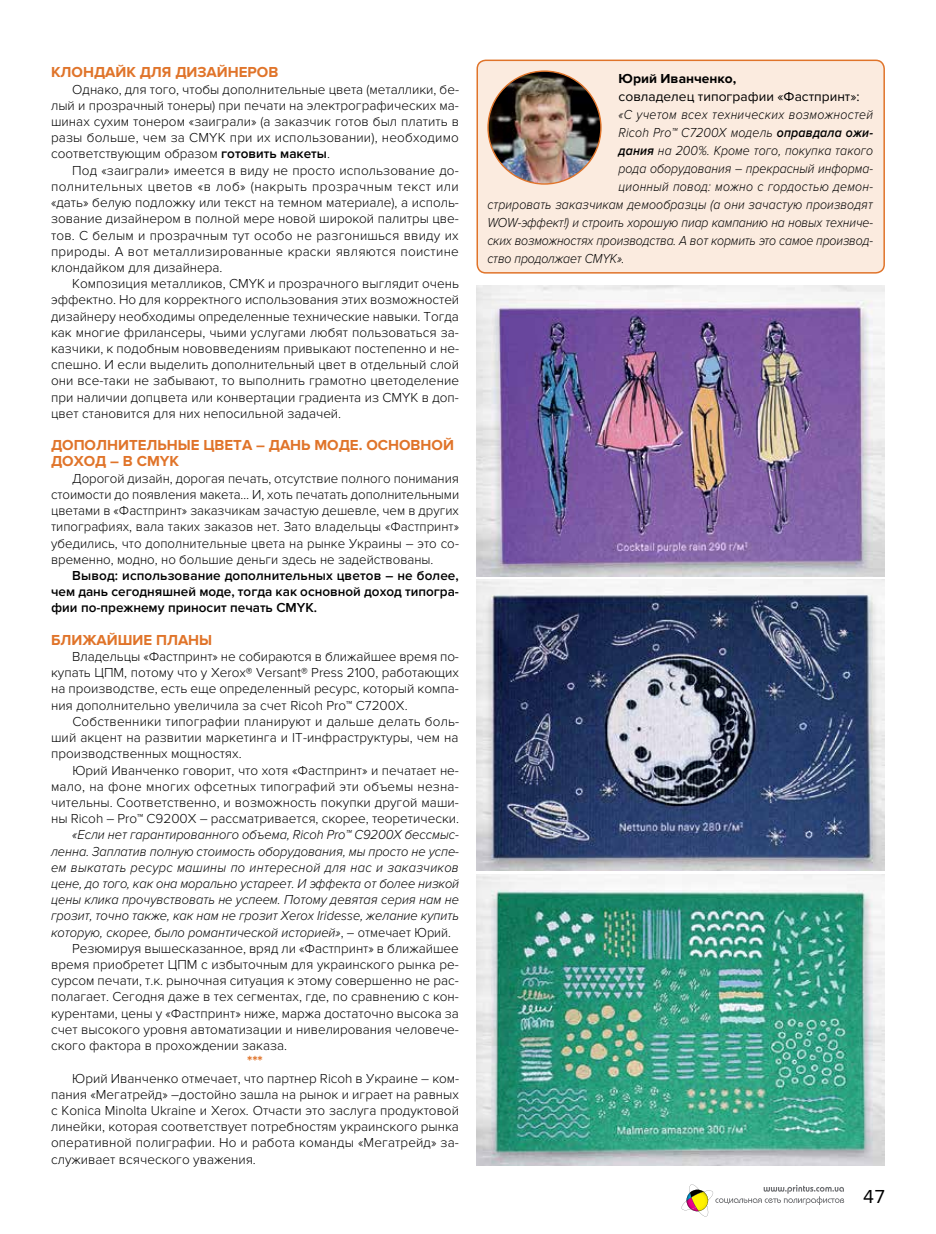
<style>
.page{position:relative;width:936px;height:1234px;background:#fff}
.page>*{position:absolute;margin:0;border:0;box-sizing:border-box;transform-origin:0 0}
.t1{font:19.5px "Proxima Nova";color:#000}
.t2{font:700 15px/16.2px "Proxima Nova";color:#e0742a}
.t3{font:300 13.5px/16.2px "Proxima Nova";color:#000;text-align:justify}
.t4{font:italic 300 13.5px "Proxima Nova";color:#000;scale:.95 1}
.t5{font:italic 300 13.5px "Proxima Nova";color:#000;scale:.91 1}
.t6{font:600 13.5px/16.2px "Proxima Nova";color:#000;text-align:justify}
.t7{font:italic 300 13.5px "Proxima Nova";letter-spacing:.02em;color:#000;scale:.91 1}
.t8{font:italic 300 13.5px "Proxima Nova";letter-spacing:.02em;color:#000;scale:.95 1}
.t9{font:13.5px "Proxima Nova";color:#000}
.t10{font:700 13.5px "Proxima Nova";color:#000}
.s1{font-weight:600}
.s2{font-style:normal}
</style>
<div class="page">
<svg style="left:681px;top:1184px;width:163px;height:32px"></svg>
<svg style="left:686px;top:1189px;width:22px;height:21px"></svg>
<div style="left:477px;top:60px;width:407px;height:213px;background:#fbebdf;border-radius:9px"></div>
<div style="left:476px;top:60px;width:408px;height:213px;border:2px solid #e0742a;border-radius:9px"></div>
<img style="left:488px;top:71px;width:113px;height:113px;border-radius:56px">
<img style="left:476px;top:285px;width:408px;height:291px">
<img style="left:476px;top:579px;width:408px;height:291px">
<img style="left:476px;top:874px;width:408px;height:291px">
<p class="t2" style="left:51px;top:65px;width:229px">КЛОНДАЙК ДЛЯ ДИЗАЙНЕРОВ</p>
<p class="t3" style="left:51px;top:81px;width:409px;text-indent:21px">Однако, для того, чтобы дополнительные цвета (металлики, бе&shy;лый и прозрачный тонеры) при печати на электрографических ма&shy;шинах сухим тонером «заиграли» (а заказчик готов был платить в разы больше, чем за CMYK при их использовании), необходимо соответствующим образом <span class="s1">готовить макеты</span>.</p>
<p class="t3" style="left:51px;top:162px;width:409px;text-indent:21px">Под «заиграли» имеется в виду не просто использование до&shy;полнительных цветов «в лоб» (накрыть прозрачным текст или «дать» белую подложку или текст на темном материале), а исполь&shy;зование дизайнером в полной мере новой широкой палитры цве&shy;тов. С белым и прозрачным тут особо не разгонишься ввиду их природы. А вот металлизированные краски являются поистине клондайком для дизайнера.</p>
<p class="t3" style="left:51px;top:276px;width:409px;text-indent:21px">Композиция металликов, CMYK и прозрачного выглядит очень эффектно. Но для корректного использования этих возможностей дизайнеру необходимы определенные технические навыки. Тогда как многие фрилансеры, чьими услугами любят пользоваться за&shy;казчики, к подобным нововведениям привыкают постепенно и не&shy;спешно. И если выделить дополнительный цвет в отдельный слой они все-таки не забывают, то выполнить грамотно цветоделение при наличии допцвета или конвертации градиента из CMYK в доп&shy;цвет становится для них непосильной задачей.</p>
<p class="t2" style="left:51px;top:437px;width:404px">ДОПОЛНИТЕЛЬНЫЕ ЦВЕТА – ДАНЬ МОДЕ. ОСНОВНОЙ<br>ДОХОД – В CMYK</p>
<p class="t3" style="left:51px;top:470px;width:409px;text-indent:21px">Дорогой дизайн, дорогая печать, отсутствие полного понимания стоимости до появления макета… И, хоть печатать дополнительными цветами в «Фастпринт» заказчикам зачастую дешевле, чем в других типографиях, вала таких заказов нет. Зато владельцы «Фастпринт» убедились, что дополнительные цвета на рынке Украины – это со&shy;временно, модно, но большие деньги здесь не задействованы.</p>
<p class="t6" style="left:51px;top:567px;width:409px;text-indent:21px">Вывод: использование дополнительных цветов – не более, чем дань сегодняшней моде, тогда как основной доход типогра&shy;фии по-прежнему приносит печать CMYK.</p>
<p class="t2" style="left:51px;top:632px;width:163px">БЛИЖАЙШИЕ ПЛАНЫ</p>
<p class="t3" style="left:51px;top:648px;width:409px;text-indent:21px">Владельцы «Фастпринт» не собираются в ближайшее время по&shy;купать ЦПМ, потому что у Xerox® Versant® Press 2100, работающих на производстве, есть еще определенный ресурс, который компа&shy;ния дополнительно увеличила за счет Ricoh Pro™ C7200X.</p>
<p class="t3" style="left:51px;top:713px;width:409px;text-indent:21px">Собственники типографии планируют и дальше делать боль&shy;ший акцент на развитии маркетинга и IT-инфраструктуры, чем на производственных мощностях.</p>
<p class="t3" style="left:51px;top:762px;width:409px;text-indent:21px">Юрий Иванченко говорит, что хотя «Фастпринт» и печатает не&shy;мало, на фоне многих офсетных типографий эти объемы незна&shy;чительны. Соответственно, и возможность покупки другой маши&shy;ны Ricoh – Pro™ C9200X – рассматривается, скорее, теоретически.</p>
<p class="t4" style="left:72px;top:826px;width:408px">«Если нет гарантированного объема, Ricoh Pro™ C9200X бессмыс-</p>
<p class="t4" style="left:51px;top:843px;width:431px">ленна. Заплатив полную стоимость оборудования, мы просто не успе-</p>
<p class="t8" style="left:51px;top:859px;width:431px">ем выкатать ресурс машины по интересной для нас и заказчиков</p>
<p class="t4" style="left:51px;top:875px;width:431px">цене, до того, как она морально устареет. И эффекта от более низкой</p>
<p class="t4" style="left:51px;top:891px;width:431px">цены клика прочувствовать не успеем. Потому девятая серия нам не</p>
<p class="t4" style="left:51px;top:907px;width:431px">грозит, точно также, как нам не грозит Xerox Iridesse, желание купить</p>
<p class="t4" style="left:51px;top:924px;width:422px">которую, скорее, было романтической историей»<span class="s2">, – отмечает Юрий.</span></p>
<p class="t3" style="left:72px;top:940px;width:388px">Резюмируя вышесказанное, вряд ли «Фастпринт» в ближайшее</p>
<p class="t3" style="left:51px;top:956px;width:409px">время приобретет ЦПМ с избыточным для украинского рынка ре-</p>
<p class="t3" style="left:51px;top:972px;width:409px">сурсом печати, т.к. рыночная ситуация к этому совершенно не рас-</p>
<p class="t3" style="left:51px;top:988px;width:409px">полагает. Сегодня даже в тех сегментах, где, по сравнению с кон-</p>
<p class="t3" style="left:51px;top:1005px;width:409px">курентами, цены у «Фастпринт» ниже, маржа достаточно высока за</p>
<p class="t3" style="left:51px;top:1021px;width:409px">счет высокого уровня автоматизации и нивелирования человече-</p>
<p class="t3" style="left:51px;top:1037px;width:237px">ского фактора в прохождении заказа.</p>
<p class="t2" style="left:247px;top:1053px;width:17px">***</p>
<p class="t3" style="left:51px;top:1069px;width:409px;text-indent:21px">Юрий Иванченко отмечает, что партнер Ricoh в Украине – ком&shy;пания «Мегатрейд» –достойно зашла на рынок и играет на равных с Konica Minolta Ukraine и Xerox. Отчасти это заслуга продуктовой линейки, которая соответствует потребностям украинского рынка оперативной полиграфии. Но и работа команды «Мегатрейд» за&shy;служивает всяческого уважения.</p>
<p class="t10" style="left:618px;top:70px;width:119px">Юрий Иванченко,</p>
<p class="t9" style="left:618px;top:88px;width:242px">совладелец типографии «Фастпринт»:</p>
<p class="t7" style="left:618px;top:106px;width:281px">«С учетом всех технических возможностей</p>
<p class="t5" style="left:618px;top:124px;width:281px">Ricoh Pro™ C7200X модель <span class="s1">оправдала ожи-</span></p>
<p class="t5" style="left:618px;top:142px;width:281px"><span class="s1">дания</span> на 200%. Кроме того, покупка такого</p>
<p class="t5" style="left:618px;top:160px;width:281px">рода оборудования – прекрасный информа-</p>
<p class="t7" style="left:618px;top:178px;width:281px">ционный повод: можно с гордостью демон-</p>
<p class="t5" style="left:487px;top:196px;width:425px">стрировать заказчикам демообразцы (а они зачастую производят</p>
<p class="t5" style="left:487px;top:214px;width:425px">WOW-эффект!) и строить хорошую пиар кампанию на новых техниче-</p>
<p class="t5" style="left:487px;top:232px;width:425px">ских возможностях производства. А вот кормить это самое производ-</p>
<p class="t5" style="left:487px;top:250px;width:152px">ство продолжает CMYK».</p>
<h1 class="t1" style="left:863px;top:1184px;width:23px">47</h1>
</div>
